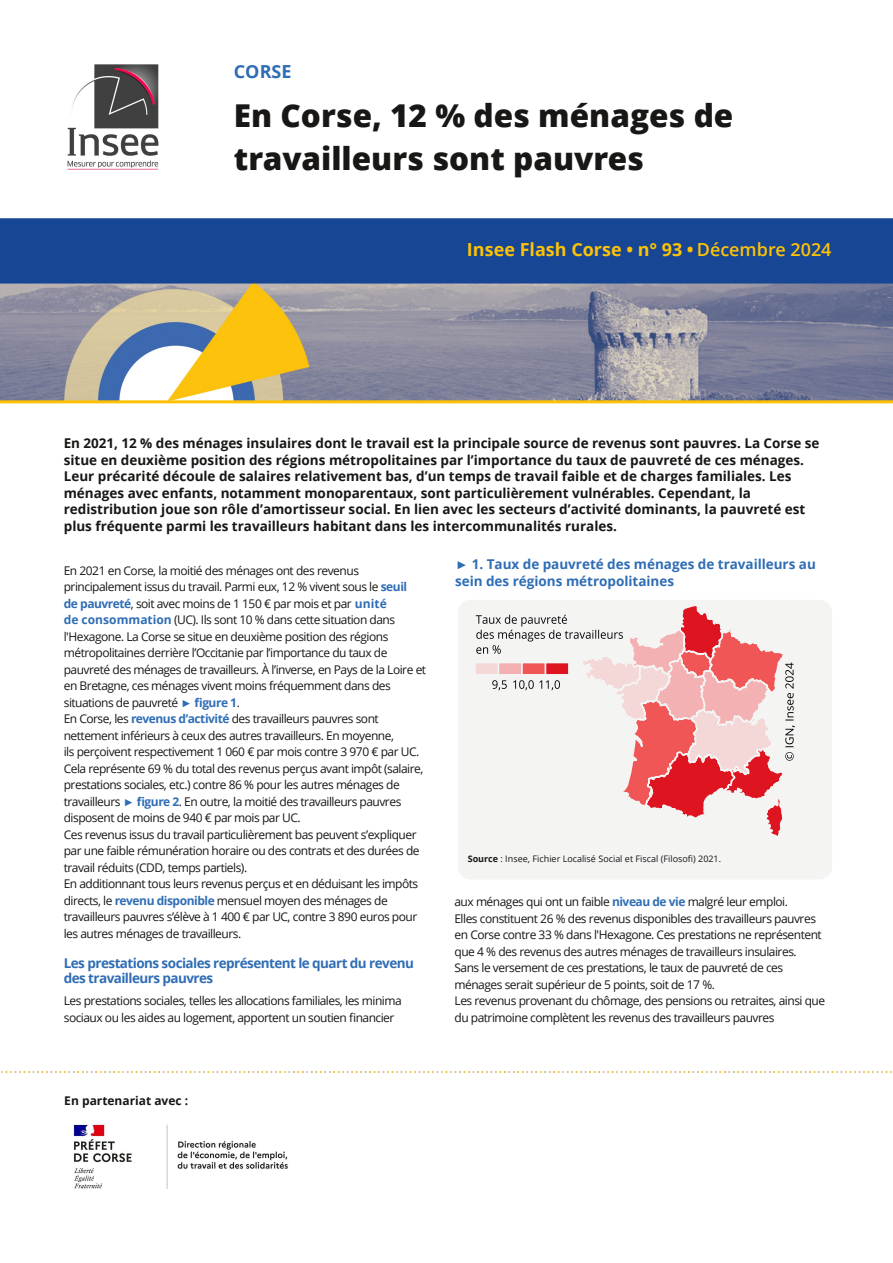
<style>
.page{position:relative;width:893px;height:1263px;background:#fff}
.page>*{position:absolute;margin:0;border:0;box-sizing:border-box;transform-origin:0 0}
.t1{font:800 31.5px/42.9px "Open Sans";color:#181715}
.t2{font:700 18px "Open Sans";color:#fdc205}
.t3{font:700 18px "Open Sans";color:#2f6db5}
.t4{font:700 13.5px/16.5px "Open Sans";color:#181715}
.t5{font:700 13.5px/16.5px "Open Sans";color:#2f6db5}
.t6{font:700 13.5px/15px "Open Sans";letter-spacing:-.035em;color:#2f6db5}
.t7{font:12px/16.5px "Open Sans";letter-spacing:-.04em;color:#181715}
.t8{font:700 12px "Open Sans";letter-spacing:-.005em;color:#181715}
.t9{font:9px "Open Sans";color:#181715}
.s1{font-weight:600}
.s2{font-weight:700;color:#2f6db5}
.s3{font-family:"Liberation Serif";font-weight:700;color:#2f6db5}
.s4{font-family:"Liberation Serif"}
.s5{font-weight:700}
</style>
<div class="page">
<img style="left:0;top:284px;width:893px;height:116px">
<div style="left:1px;top:219px;width:892px;height:64px;background:#174694"></div>
<div style="left:0;top:218px;width:893px;height:66px;border:2px solid #174694"></div>
<img style="left:67px;top:64px;width:92px;height:106px">
<hr style="left:0;top:400px;width:893px;height:3px;background:#fdc205">
<img style="left:73px;top:1124px;width:215px;height:65px">
<img style="left:1px;top:1071px;width:891px;height:2px">
<div style="left:458px;top:600px;width:374px;height:279px;background:#181715;border-radius:13px;opacity:.05"></div>
<h2 class="t3" style="left:234px;top:59px;width:59px">CORSE</h2>
<h1 class="t1" style="left:234px;top:94px;width:501px">En Corse, 12 % des ménages de travailleurs sont pauvres</h1>
<h2 class="t2" style="left:467px;top:236px;width:366px">Insee Flash Corse • n° 93 • <span class="s1">Décembre 2024</span></h2>
<p class="t4" style="left:64px;top:435px;width:757px">En 2021, 12 % des ménages insulaires dont le travail est la principale source de revenus sont pauvres. La Corse se situe en deuxième position des régions métropolitaines par l’importance du taux de pauvreté de ces ménages.<br>Leur précarité découle de salaires relativement bas, d’un temps de travail faible et de charges familiales. Les ménages avec enfants, notamment monoparentaux, sont particulièrement vulnérables. Cependant, la redistribution joue son rôle d’amortisseur social. En lien avec les secteurs d’activité dominants, la pauvreté est plus fréquente parmi les travailleurs habitant dans les intercommunalités rurales.</p>
<p class="t7" style="left:64px;top:562px;width:364px">En 2021 en Corse, la moitié des ménages ont des revenus principalement issus du travail. Parmi eux, 12 % vivent sous le <span class="s2">seuil<br>de pauvreté</span>, soit avec moins de 1 150 € par mois et par <span class="s2">unité<br>de consommation</span> (UC). Ils sont 10 % dans cette situation dans l'Hexagone. La Corse se situe en deuxième position des régions métropolitaines derrière l’Occitanie par l’importance du taux de pauvreté des ménages de travailleurs. À l’inverse, en Pays de la Loire et en Bretagne, ces ménages vivent moins fréquemment dans des situations de pauvreté <span class="s3">►</span> <span class="s2">figure 1</span>.<br>En Corse, les <span class="s2">revenus d’activité</span> des travailleurs pauvres sont nettement inférieurs à ceux des autres travailleurs. En moyenne,<br>ils perçoivent respectivement 1 060 € par mois contre 3 970 € par UC.<br>Cela représente 69 % du total des revenus perçus avant impôt (salaire, prestations sociales, etc.) contre 86 % pour les autres ménages de travailleurs <span class="s3">►</span> <span class="s2">figure 2</span>. En outre, la moitié des travailleurs pauvres disposent de moins de 940 € par mois par UC.<br>Ces revenus issus du travail particulièrement bas peuvent s’expliquer par une faible rémunération horaire ou des contrats et des durées de travail réduits (CDD, temps partiels).<br>En additionnant tous leurs revenus perçus et en déduisant les impôts directs, le <span class="s2">revenu disponible</span> mensuel moyen des ménages de travailleurs pauvres s’élève à 1 400 € par UC, contre 3 890 euros pour les autres ménages de travailleurs.</p>
<p class="t6" style="left:64px;top:955px;width:352px">Les prestations sociales représentent le quart du revenu des travailleurs pauvres</p>
<p class="t7" style="left:64px;top:992px;width:339px">Les prestations sociales, telles les allocations familiales, les minima sociaux ou les aides au logement, apportent un soutien financier</p>
<p class="t5" style="left:455px;top:556px;width:362px"><span class="s4">►</span> 1. Taux de pauvreté des ménages de travailleurs au sein des régions métropolitaines</p>
<p class="t9" style="left:468px;top:852px;width:255px"><span class="s5">Source</span> : Insee, Fichier Localisé Social et Fiscal (Filosofi) 2021.</p>
<p class="t7" style="left:454px;top:893px;width:372px">aux ménages qui ont un faible <span class="s2">niveau de vie</span> malgré leur emploi.<br>Elles constituent 26 % des revenus disponibles des travailleurs pauvres en Corse contre 33 % dans l'Hexagone. Ces prestations ne représentent que 4 % des revenus des autres ménages de travailleurs insulaires.<br>Sans le versement de ces prestations, le taux de pauvreté de ces ménages serait supérieur de 5 points, soit de 17 %.<br>Les revenus provenant du chômage, des pensions ou retraites, ainsi que du patrimoine complètent les revenus des travailleurs pauvres</p>
<p class="t8" style="left:64px;top:1092px;width:126px">En partenariat avec :</p>
</div>
